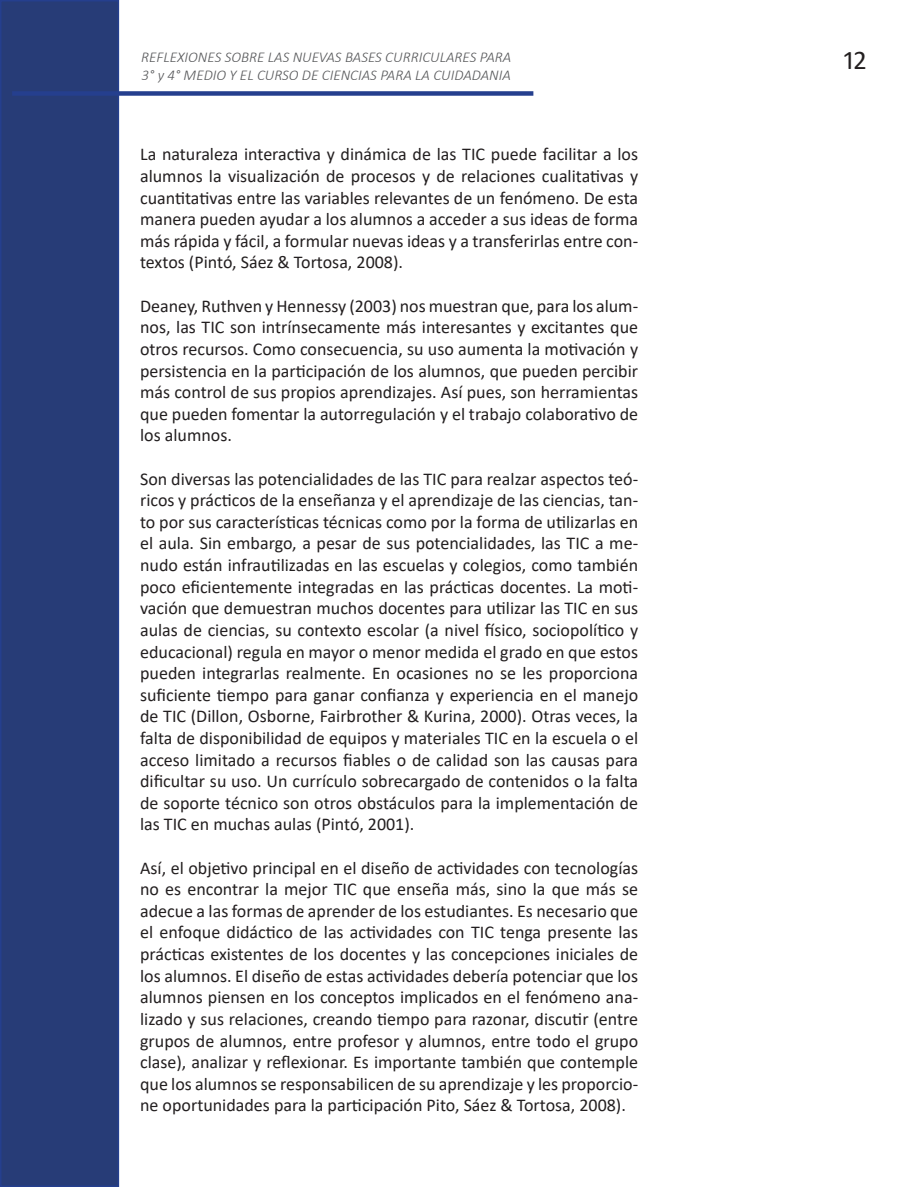
<style>
.page{position:relative;width:919px;height:1187px;background:#fff}
.page>*{position:absolute;margin:0;border:0;box-sizing:border-box;transform-origin:0 0}
.t1{font:27px "Calibri";color:#231f20}
.t2{font:18px/21.6px "Calibri";color:#231f20;text-align:justify}
.t3{font:italic 300 15px/18px "Calibri";color:#57585a}
</style>
<div class="page">
<div style="left:0;top:0;width:119px;height:1186px;background:#273c77;border:2px solid #253f8e"></div>
<div style="left:12px;top:91px;width:521px;height:5px;background:#253f8e"></div>
<p class="t3" style="left:141px;top:48px;width:371px">REFLEXIONES SOBRE LAS NUEVAS BASES CURRICULARES PARA<br>3° y 4° MEDIO Y EL CURSO DE CIENCIAS PARA LA CUIDADANIA</p>
<p class="t2" style="left:140px;top:143px;width:499px">La naturaleza interactiva y dinámica de las TIC puede facilitar a los alumnos la visualización de procesos y de relaciones cualitativas y cuantitativas entre las variables relevantes de un fenómeno. De esta manera pueden ayudar a los alumnos a acceder a sus ideas de forma más rápida y fácil, a formular nuevas ideas y a transferirlas entre con&shy;textos (Pintó, Sáez &amp; Tortosa, 2008).</p>
<p class="t2" style="left:140px;top:294px;width:499px">Deaney, Ruthven y Hennessy (2003) nos muestran que, para los alum&shy;nos, las TIC son intrínsecamente más interesantes y excitantes que otros recursos. Como consecuencia, su uso aumenta la motivación y persistencia en la participación de los alumnos, que pueden percibir más control de sus propios aprendizajes. Así pues, son herramientas que pueden fomentar la autorregulación y el trabajo colaborativo de los alumnos.</p>
<p class="t2" style="left:140px;top:467px;width:499px">Son diversas las potencialidades de las TIC para realzar aspectos teó&shy;ricos y prácticos de la enseñanza y el aprendizaje de las ciencias, tan&shy;to por sus características técnicas como por la forma de utilizarlas en el aula. Sin embargo, a pesar de sus potencialidades, las TIC a me&shy;nudo están infrautilizadas en las escuelas y colegios, como también poco eficientemente integradas en las prácticas docentes. La moti&shy;vación que demuestran muchos docentes para utilizar las TIC en sus aulas de ciencias, su contexto escolar (a nivel físico, sociopolítico y educacional) regula en mayor o menor medida el grado en que estos pueden integrarlas realmente. En ocasiones no se les proporciona suficiente tiempo para ganar confianza y experiencia en el manejo de TIC (Dillon, Osborne, Fairbrother &amp; Kurina, 2000). Otras veces, la falta de disponibilidad de equipos y materiales TIC en la escuela o el acceso limitado a recursos fiables o de calidad son las causas para dificultar su uso. Un currículo sobrecargado de contenidos o la falta de soporte técnico son otros obstáculos para la implementación de las TIC en muchas aulas (Pintó, 2001).</p>
<p class="t2" style="left:140px;top:856px;width:499px">Así, el objetivo principal en el diseño de actividades con tecnologías no es encontrar la mejor TIC que enseña más, sino la que más se adecue a las formas de aprender de los estudiantes. Es necesario que el enfoque didáctico de las actividades con TIC tenga presente las prácticas existentes de los docentes y las concepciones iniciales de los alumnos. El diseño de estas actividades debería potenciar que los alumnos piensen en los conceptos implicados en el fenómeno ana&shy;lizado y sus relaciones, creando tiempo para razonar, discutir (entre grupos de alumnos, entre profesor y alumnos, entre todo el grupo clase), analizar y reflexionar. Es importante también que contemple que los alumnos se responsabilicen de su aprendizaje y les proporcio&shy;ne oportunidades para la participación Pito, Sáez &amp; Tortosa, 2008).</p>
<p class="t1" style="left:843px;top:41px;width:24px">12</p>
</div>
